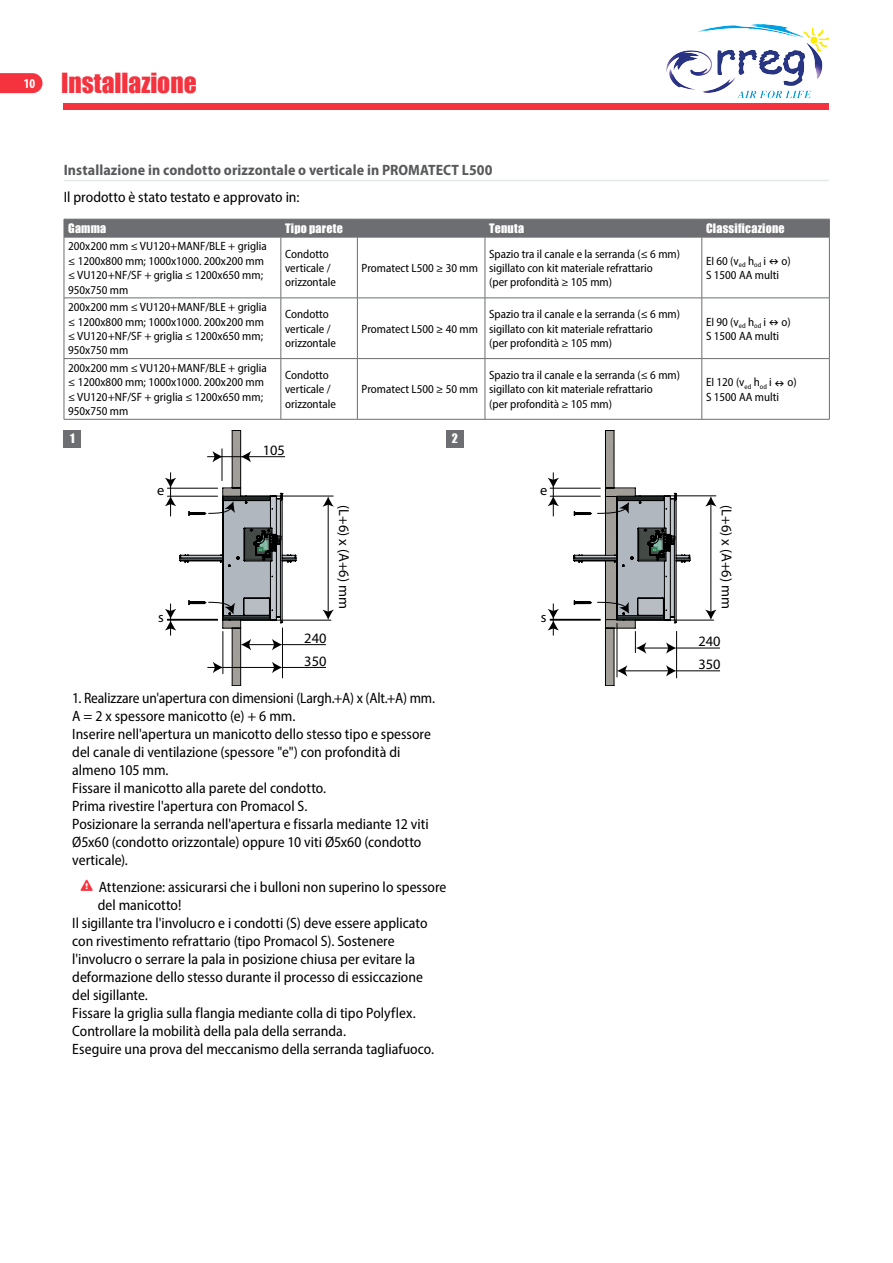
<style>
.page{position:relative;width:893px;height:1263px;background:#fff}
.page>*{position:absolute;margin:0;border:0;box-sizing:border-box;transform-origin:0 0}
.t1{font:25.5px "Impact";color:#f5333f}
.t2{font:semi-condensed 15px/18px "Myriad Pro";color:#000}
.t3{font:700 semi-condensed 15px "Myriad Pro";letter-spacing:.005em;color:#58595b}
.t4{font:14.4px/22.8px "Myriad Pro";color:#000}
.t5{font:semi-condensed 12px/14.4px "Myriad Pro";color:#000}
.t6{font:12px "Impact";letter-spacing:.02em;color:#fff}
</style>
<div class="page">
<div style="left:64px;top:103px;width:765px;height:6px;background:#f5333f"></div>
<svg style="left:0;top:73px;width:43px;height:20px"></svg>
<hr style="left:64px;top:180px;width:765px;height:1px;background:#e6e7e8">
<svg style="left:65px;top:238px;width:764px;height:181px"></svg>
<div style="left:64px;top:219px;width:766px;height:18px;background:#6d6e71"></div>
<hr style="left:64px;top:237px;width:217px;height:1px;background:#6d6e71">
<hr style="left:64px;top:237px;width:1px;height:61px;background:#6d6e71">
<hr style="left:281px;top:237px;width:76px;height:1px;background:#6d6e71">
<hr style="left:281px;top:237px;width:1px;height:61px;background:#6d6e71">
<hr style="left:357px;top:237px;width:128px;height:1px;background:#6d6e71">
<hr style="left:357px;top:237px;width:1px;height:61px;background:#6d6e71">
<hr style="left:485px;top:237px;width:217px;height:1px;background:#6d6e71">
<hr style="left:485px;top:237px;width:1px;height:61px;background:#6d6e71">
<hr style="left:702px;top:237px;width:128px;height:1px;background:#6d6e71">
<hr style="left:702px;top:237px;width:1px;height:61px;background:#6d6e71">
<hr style="left:829px;top:237px;width:1px;height:61px;background:#6d6e71">
<hr style="left:64px;top:298px;width:217px;height:1px;background:#6d6e71">
<hr style="left:64px;top:298px;width:1px;height:60px;background:#6d6e71">
<hr style="left:281px;top:298px;width:76px;height:1px;background:#6d6e71">
<hr style="left:281px;top:298px;width:1px;height:60px;background:#6d6e71">
<hr style="left:357px;top:298px;width:128px;height:1px;background:#6d6e71">
<hr style="left:357px;top:298px;width:1px;height:60px;background:#6d6e71">
<hr style="left:485px;top:298px;width:217px;height:1px;background:#6d6e71">
<hr style="left:485px;top:298px;width:1px;height:60px;background:#6d6e71">
<hr style="left:702px;top:298px;width:128px;height:1px;background:#6d6e71">
<hr style="left:702px;top:298px;width:1px;height:60px;background:#6d6e71">
<hr style="left:829px;top:298px;width:1px;height:60px;background:#6d6e71">
<hr style="left:64px;top:358px;width:217px;height:1px;background:#6d6e71">
<hr style="left:64px;top:359px;width:1px;height:60px;background:#6d6e71">
<hr style="left:281px;top:358px;width:76px;height:1px;background:#6d6e71">
<hr style="left:281px;top:359px;width:1px;height:60px;background:#6d6e71">
<hr style="left:357px;top:358px;width:128px;height:1px;background:#6d6e71">
<hr style="left:357px;top:359px;width:1px;height:60px;background:#6d6e71">
<hr style="left:485px;top:358px;width:217px;height:1px;background:#6d6e71">
<hr style="left:485px;top:359px;width:1px;height:60px;background:#6d6e71">
<hr style="left:702px;top:358px;width:128px;height:1px;background:#6d6e71">
<hr style="left:702px;top:359px;width:1px;height:60px;background:#6d6e71">
<hr style="left:829px;top:359px;width:1px;height:60px;background:#6d6e71">
<hr style="left:64px;top:419px;width:217px;height:1px;background:#6d6e71">
<hr style="left:281px;top:419px;width:76px;height:1px;background:#6d6e71">
<hr style="left:357px;top:419px;width:128px;height:1px;background:#6d6e71">
<hr style="left:485px;top:419px;width:217px;height:1px;background:#6d6e71">
<hr style="left:702px;top:419px;width:128px;height:1px;background:#6d6e71">
<hr style="left:282px;top:644px;width:44px;height:1px;background:#000">
<hr style="left:282px;top:667px;width:44px;height:1px;background:#000">
<hr style="left:241px;top:496px;width:92px;height:1px;background:#010101">
<hr style="left:241px;top:620px;width:90px;height:1px;background:#010101">
<hr style="left:328px;top:504px;width:1px;height:109px;background:#000">
<svg style="left:322px;top:610px;width:12px;height:10px"></svg>
<svg style="left:322px;top:496px;width:12px;height:11px"></svg>
<svg style="left:165px;top:430px;width:132px;height:255px"></svg>
<hr style="left:222px;top:448px;width:1px;height:33px;background:#000">
<hr style="left:550px;top:488px;width:50px;height:1px;background:#010101">
<hr style="left:550px;top:496px;width:50px;height:1px;background:#010101">
<svg style="left:548px;top:472px;width:11px;height:44px"></svg>
<hr style="left:550px;top:619px;width:50px;height:1px;background:#010101">
<hr style="left:550px;top:620px;width:50px;height:1px;background:#010101">
<svg style="left:548px;top:603px;width:11px;height:32px"></svg>
<hr style="left:676px;top:648px;width:44px;height:1px;background:#000">
<hr style="left:676px;top:670px;width:44px;height:1px;background:#000">
<hr style="left:635px;top:495px;width:81px;height:1px;background:#010101">
<hr style="left:635px;top:620px;width:79px;height:1px;background:#010101">
<hr style="left:711px;top:503px;width:1px;height:110px;background:#000">
<svg style="left:705px;top:610px;width:12px;height:10px"></svg>
<svg style="left:705px;top:496px;width:12px;height:10px"></svg>
<svg style="left:573px;top:430px;width:118px;height:255px"></svg>
<div style="left:64px;top:430px;width:17px;height:17px;background:#6d6e71"></div>
<div style="left:446px;top:430px;width:17px;height:17px;background:#6d6e71"></div>
<img style="left:666px;top:25px;width:163px;height:74px">
<h1 class="t1" style="left:24px;top:63px;width:174px"><sup>10</sup> Installazione</h1>
<p class="t3" style="left:64px;top:162px;width:430px">Installazione in condotto orizzontale o verticale in PROMATECT L500</p>
<p class="t2" style="left:64px;top:188px;width:237px">Il prodotto è stato testato e approvato in:</p>
<p class="t6" style="left:68px;top:219px;width:40px">Gamma</p>
<p class="t6" style="left:285px;top:219px;width:59px">Tipo parete</p>
<p class="t6" style="left:489px;top:219px;width:37px">Tenuta</p>
<p class="t6" style="left:706px;top:219px;width:80px">Classificazione</p>
<p class="t5" style="left:68px;top:239px;width:200px">200x200 mm ≤ VU120+MANF/BLE + griglia ≤ 1200x800 mm; 1000x1000. 200x200 mm ≤ VU120+NF/SF + griglia ≤ 1200x650 mm;<br>950x750 mm</p>
<p class="t5" style="left:285px;top:246px;width:52px">Condotto verticale / orizzontale</p>
<p class="t5" style="left:489px;top:246px;width:192px">Spazio tra il canale e la serranda (≤ 6 mm) sigillato con kit materiale refrattario<br>(per profondità ≥ 105 mm)</p>
<p class="t5" style="left:706px;top:254px;width:86px">EI 60 (v<sub>ed</sub> h<sub>od</sub> i ■ o)<br>S 1500 AA multi</p>
<p class="t5" style="left:362px;top:261px;width:118px">Promatect L500 ≥ 30 mm</p>
<p class="t5" style="left:68px;top:300px;width:200px">200x200 mm ≤ VU120+MANF/BLE + griglia ≤ 1200x800 mm; 1000x1000. 200x200 mm ≤ VU120+NF/SF + griglia ≤ 1200x650 mm;<br>950x750 mm</p>
<p class="t5" style="left:285px;top:307px;width:52px">Condotto verticale / orizzontale</p>
<p class="t5" style="left:68px;top:360px;width:200px">200x200 mm ≤ VU120+MANF/BLE + griglia ≤ 1200x800 mm; 1000x1000. 200x200 mm ≤ VU120+NF/SF + griglia ≤ 1200x650 mm;<br>950x750 mm</p>
<p class="t5" style="left:285px;top:368px;width:52px">Condotto verticale / orizzontale</p>
<p class="t5" style="left:362px;top:321px;width:118px">Promatect L500 ≥ 40 mm</p>
<p class="t5" style="left:362px;top:382px;width:118px">Promatect L500 ≥ 50 mm</p>
<p class="t6" style="left:70px;top:429px;width:6px">1</p>
<p class="t6" style="left:452px;top:429px;width:8px">2</p>
<p class="t4" style="left:263px;top:438px;width:24px">105</p>
<p class="t5" style="left:489px;top:307px;width:192px">Spazio tra il canale e la serranda (≤ 6 mm) sigillato con kit materiale refrattario<br>(per profondità ≥ 105 mm)</p>
<p class="t5" style="left:706px;top:314px;width:86px">EI 90 (v<sub>ed</sub> h<sub>od</sub> i ■ o)<br>S 1500 AA multi</p>
<p class="t5" style="left:489px;top:368px;width:192px">Spazio tra il canale e la serranda (≤ 6 mm) sigillato con kit materiale refrattario<br>(per profondità ≥ 105 mm)</p>
<p class="t5" style="left:706px;top:375px;width:92px">EI 120 (v<sub>ed</sub> h<sub>od</sub> i ■ o)<br>S 1500 AA multi</p>
<p class="t4" style="left:157px;top:479px;width:9px">e</p>
<p class="t4" style="left:540px;top:479px;width:9px">e</p>
<p class="t4" style="left:356px;top:505px;width:105px;rotate:90deg">(L+6) x (A+6) mm</p>
<p class="t4" style="left:738px;top:505px;width:105px;rotate:90deg">(L+6) x (A+6) mm</p>
<p class="t4" style="left:158px;top:605px;width:7px">s</p>
<p class="t4" style="left:541px;top:605px;width:7px">s</p>
<p class="t4" style="left:304px;top:626px;width:24px">240<br>350</p>
<p class="t4" style="left:698px;top:630px;width:24px">240<br>350</p>
<p class="t2" style="left:72px;top:689px;width:364px">1. Realizzare un'apertura con dimensioni (Largh.+A) x (Alt.+A) mm.<br>A = 2 x spessore manicotto (e) + 6 mm.<br>Inserire nell'apertura un manicotto dello stesso tipo e spessore del canale di ventilazione (spessore "e") con profondità di almeno 105 mm.<br>Fissare il manicotto alla parete del condotto.<br>Prima rivestire l'apertura con Promacol S.<br>Posizionare la serranda nell'apertura e fissarla mediante 12 viti Ø5x60 (condotto orizzontale) oppure 10 viti Ø5x60 (condotto verticale).</p>
<p class="t2" style="left:99px;top:878px;width:349px">Attenzione: assicurarsi che i bulloni non superino lo spessore</p>
<p class="t2" style="left:98px;top:896px;width:85px">del manicotto!</p>
<p class="t2" style="left:72px;top:914px;width:357px">Il sigillante tra l'involucro e i condotti (S) deve essere applicato</p>
<p class="t2" style="left:72px;top:932px;width:324px">con rivestimento refrattario (tipo Promacol S). Sostenere</p>
<p class="t2" style="left:72px;top:950px;width:344px">l'involucro o serrare la pala in posizione chiusa per evitare la</p>
<p class="t2" style="left:72px;top:968px;width:352px">deformazione dello stesso durante il processo di essiccazione</p>
<p class="t2" style="left:72px;top:986px;width:77px">del sigillante.</p>
<p class="t2" style="left:72px;top:1004px;width:345px">Fissare la griglia sulla flangia mediante colla di tipo Polyflex.</p>
<p class="t2" style="left:72px;top:1022px;width:275px">Controllare la mobilità della pala della serranda.</p>
<p class="t2" style="left:72px;top:1040px;width:363px">Eseguire una prova del meccanismo della serranda tagliafuoco.</p>
</div>
